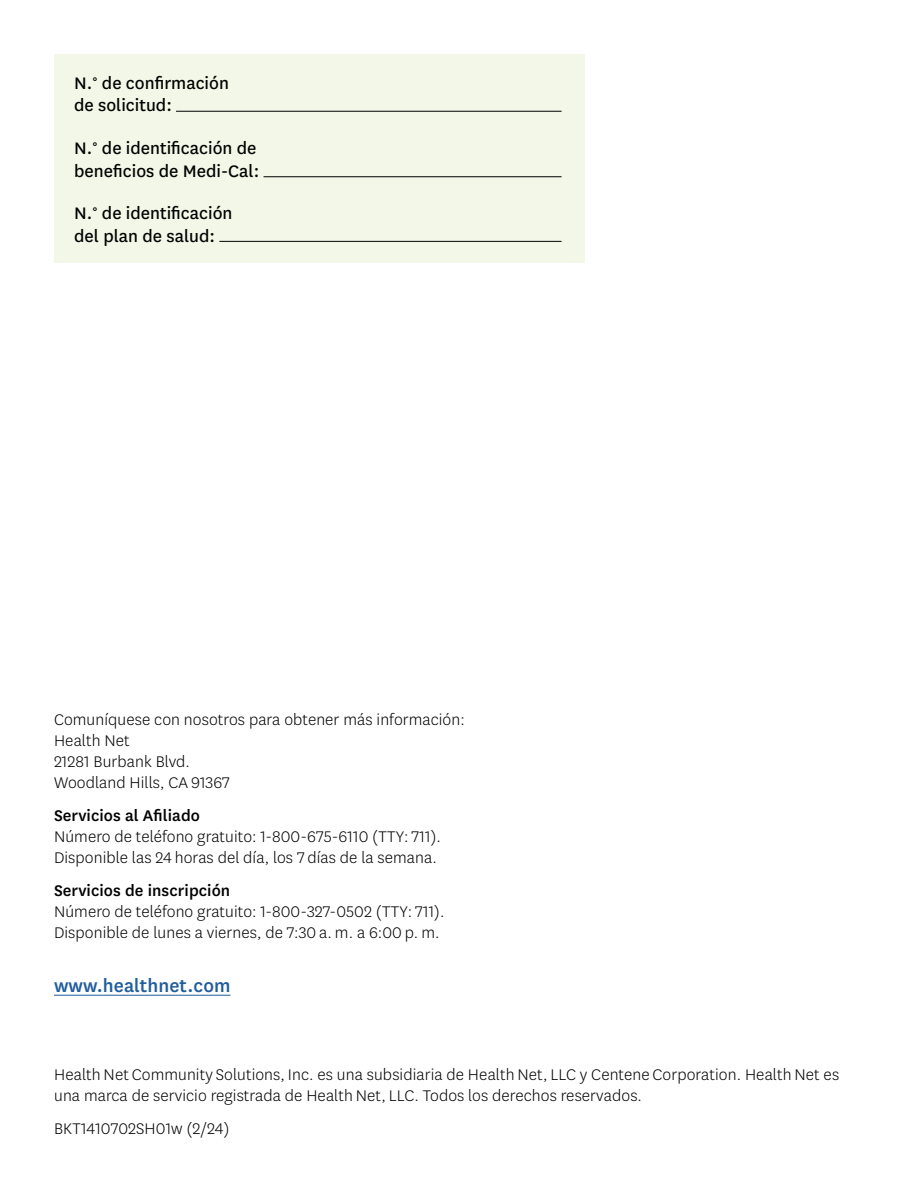
<style>
.page{position:relative;width:918px;height:1188px;background:#fff}
.page>*{position:absolute;margin:0;border:0;box-sizing:border-box;transform-origin:0 0}
.t1{font:500 21px "Centene Sans";letter-spacing:.005em;color:#205d9e}
.t2{font:19.5px/22.5px "Centene Sans";color:#000}
.t3{font:300 18px/21px "Centene Sans";letter-spacing:.005em;color:#000}
.t4{font:500 18px "Centene Sans";letter-spacing:.005em;color:#000}
</style>
<div class="page">
<div style="left:54px;top:54px;width:531px;height:208px;background:#f3f7e7"></div>
<hr style="left:176px;top:111px;width:386px;height:1px;background:#000">
<hr style="left:264px;top:176px;width:298px;height:1px;background:#000">
<hr style="left:219px;top:241px;width:343px;height:1px;background:#000">
<hr style="left:54px;top:995px;width:177px;height:1px;background:#205d9e">
<p class="t2" style="left:74px;top:71px;width:156px">N.° de confirmación de solicitud:</p>
<p class="t2" style="left:74px;top:136px;width:187px">N.° de identificación de beneficios de Medi‑Cal:</p>
<p class="t2" style="left:74px;top:201px;width:160px">N.° de identificación del plan de salud:</p>
<h2 class="t3" style="left:54px;top:709px;width:412px">Comuníquese con nosotros para obtener más información:</h2>
<p class="t3" style="left:54px;top:730px;width:177px">Health Net<br>21281 Burbank Blvd.<br>Woodland Hills, CA 91367</p>
<h3 class="t4" style="left:54px;top:803px;width:148px">Servicios al Afiliado</h3>
<p class="t3" style="left:54px;top:826px;width:389px">Número de teléfono gratuito: 1-800-675-6110 (TTY: 711).<br>Disponible las 24 horas del día, los 7 días de la semana.</p>
<h3 class="t4" style="left:54px;top:878px;width:178px">Servicios de inscripción</h3>
<p class="t3" style="left:54px;top:901px;width:392px">Número de teléfono gratuito: 1-800-327-0502 (TTY: 711).<br>Disponible de lunes a viernes, de 7:30 a. m. a 6:00 p. m.</p>
<p class="t1" style="left:54px;top:972px;width:178px">www.healthnet.com</p>
<p class="t3" style="left:54px;top:1063px;width:787px">Health Net Community Solutions, Inc. es una subsidiaria de Health Net, LLC y Centene Corporation. Health Net es una marca de servicio registrada de Health Net, LLC. Todos los derechos reservados.</p>
<p class="t3" style="left:54px;top:1117px;width:177px">BKT1410702SH01w (2/24)</p>
</div>
